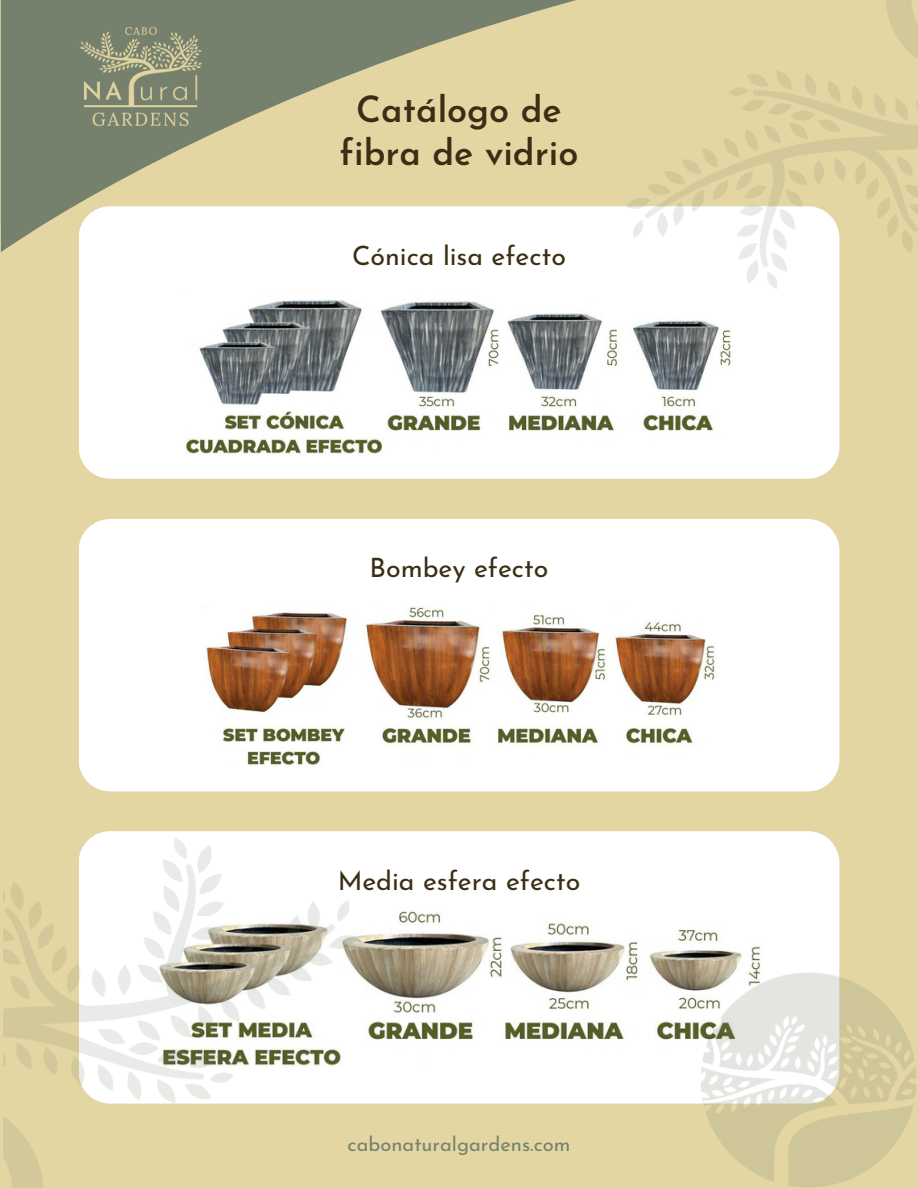
<style>
.page{position:relative;width:918px;height:1188px;background:#e4d6a3}
.page>*{position:absolute;margin:0;border:0;box-sizing:border-box;transform-origin:0 0}
.t1{font:600 36px/42.8px "Josefin Sans";color:#3a2f14;text-align:center}
.t2{font:26.7px "Josefin Sans";color:#3a2f14}
.t3{font:20.1px "Josefin Sans";color:#76816d}
</style>
<div class="page">
<div style="left:79px;top:519px;width:760px;height:272px;background:#fff"></div>
<div style="left:364px;top:831px;width:475px;height:273px;background:#fff"></div>
<svg style="left:1px;top:0;width:575px;height:224px"></svg>
<div style="left:79px;top:206px;width:760px;height:273px;background:#fff"></div>
<img style="left:183px;top:295px;width:552px;height:162px">
<img style="left:201px;top:604px;width:515px;height:163px">
<img style="left:364px;top:911px;width:401px;height:161px">
<img style="left:79px;top:27px;width:124px;height:101px">
<img style="left:620px;top:0;width:298px;height:340px">
<img style="left:3px;top:775px;width:361px;height:413px">
<img style="left:700px;top:970px;width:216px;height:218px">
<p class="t1" style="left:340px;top:92px;width:240px">Catálogo de fibra de vidrio</p>
<p class="t2" style="left:352px;top:245px;width:215px">Cónica lisa efecto</p>
<p class="t2" style="left:370px;top:557px;width:180px">Bombey efecto</p>
<p class="t2" style="left:338px;top:870px;width:244px">Media esfera efecto</p>
<p class="t3" style="left:348px;top:1136px;width:224px">cabonaturalgardens.com</p>
</div>
